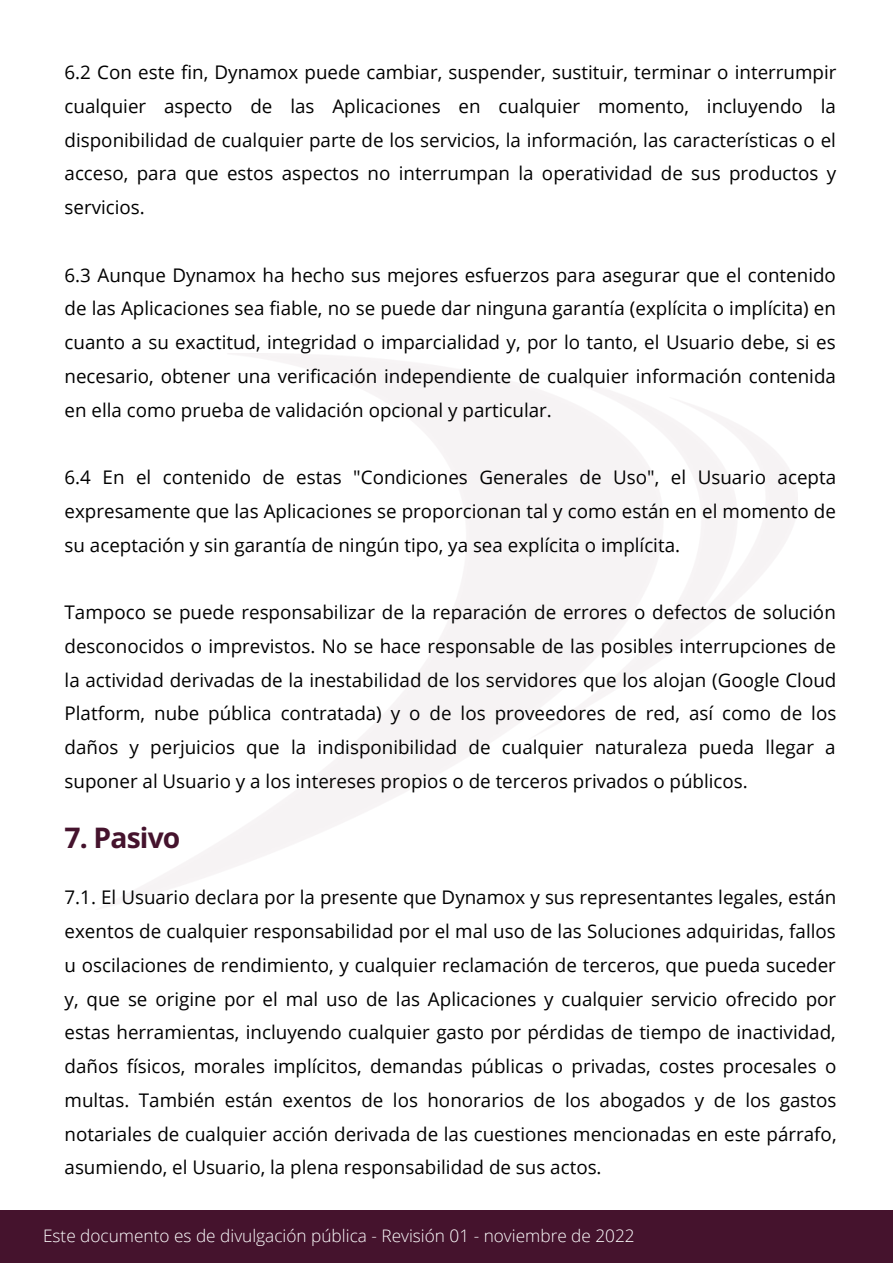
<style>
.page{position:relative;width:893px;height:1264px;background:#fff}
.page>*{position:absolute;margin:0;border:0;box-sizing:border-box;transform-origin:0 0}
.t1{font:700 28.2px "Open Sans";letter-spacing:-.03em;color:#45132d}
.t2{font:18.75px/33.8px "Open Sans";color:#000;text-align:justify}
.t3{font:300 17.25px "Open Sans";color:#fff}
</style>
<div class="page">
<div style="left:0;top:1209px;width:892px;height:53px;background:#45132d"></div>
<p class="t2" style="left:65px;top:55px;width:773px">6.2 Con este fin, Dynamox puede cambiar, suspender, sustituir, terminar o interrumpir cualquier aspecto de las Aplicaciones en cualquier momento, incluyendo la disponibilidad de cualquier parte de los servicios, la información, las características o el acceso, para que estos aspectos no interrumpan la operatividad de sus productos y servicios.</p>
<p class="t2" style="left:65px;top:257px;width:772px">6.3 Aunque Dynamox ha hecho sus mejores esfuerzos para asegurar que el contenido de las Aplicaciones sea fiable, no se puede dar ninguna garantía (explícita o implícita) en cuanto a su exactitud, integridad o imparcialidad y, por lo tanto, el Usuario debe, si es necesario, obtener una verificación independiente de cualquier información contenida en ella como prueba de validación opcional y particular.</p>
<p class="t2" style="left:65px;top:460px;width:773px">6.4 En el contenido de estas "Condiciones Generales de Uso", el Usuario acepta expresamente que las Aplicaciones se proporcionan tal y como están en el momento de su aceptación y sin garantía de ningún tipo, ya sea explícita o implícita.</p>
<p class="t2" style="left:65px;top:595px;width:773px">Tampoco se puede responsabilizar de la reparación de errores o defectos de solución desconocidos o imprevistos. No se hace responsable de las posibles interrupciones de la actividad derivadas de la inestabilidad de los servidores que los alojan (Google Cloud Platform, nube pública contratada) y o de los proveedores de red, así como de los daños y perjuicios que la indisponibilidad de cualquier naturaleza pueda llegar a suponer al Usuario y a los intereses propios o de terceros privados o públicos.</p>
<h1 class="t1" style="left:65px;top:817px;width:117px">7. Pasivo</h1>
<p class="t2" style="left:65px;top:880px;width:773px">7.1. El Usuario declara por la presente que Dynamox y sus representantes legales, están exentos de cualquier responsabilidad por el mal uso de las Soluciones adquiridas, fallos u oscilaciones de rendimiento, y cualquier reclamación de terceros, que pueda suceder y, que se origine por el mal uso de las Aplicaciones y cualquier servicio ofrecido por estas herramientas, incluyendo cualquier gasto por pérdidas de tiempo de inactividad, daños físicos, morales implícitos, demandas públicas o privadas, costes procesales o multas. También están exentos de los honorarios de los abogados y de los gastos notariales de cualquier acción derivada de las cuestiones mencionadas en este párrafo, asumiendo, el Usuario, la plena responsabilidad de sus actos.</p>
<p class="t3" style="left:43px;top:1223px;width:593px">Este documento es de divulgación pública - Revisión 01 - noviembre de 2022</p>
</div>
